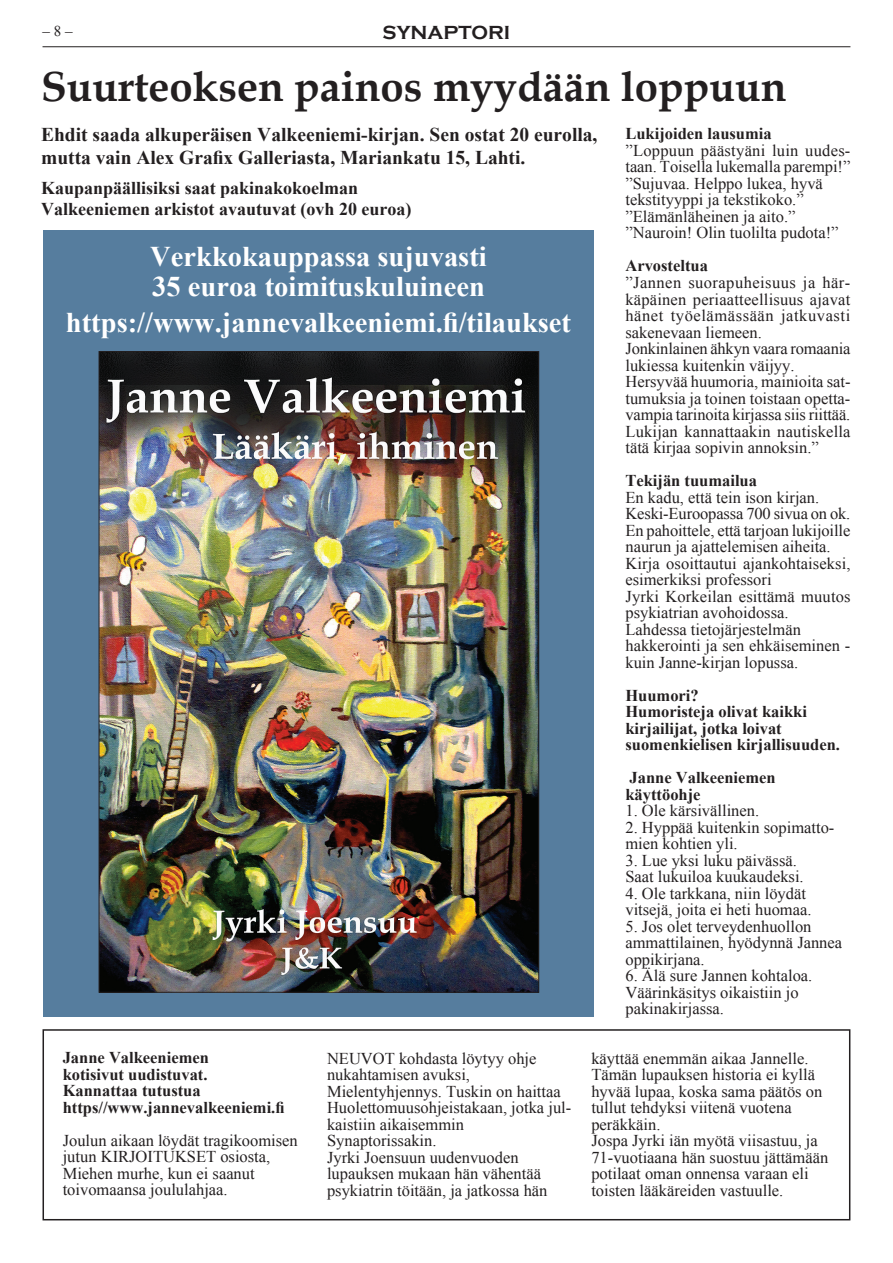
<style>
.page{position:relative;width:893px;height:1263px;background:#fff}
.page>*{position:absolute;margin:0;border:0;box-sizing:border-box;transform-origin:0 0}
.t1{font:700 42px "Book Antiqua";color:#231f20}
.t2{font:700 28.5px/30px "Times New Roman";color:#fff}
.t3{font:700 19.5px/22.5px "Times New Roman";color:#231f20}
.t4{font:700 19.5px "Copperplate Gothic";color:#231f20}
.t5{font:700 18px/21px "Times New Roman";color:#231f20}
.t6{font:16.5px/16.5px "Times New Roman";color:#231f20}
.t7{font:700 16.5px/16.5px "Times New Roman";color:#231f20}
.t8{font:15px "Times New Roman";color:#231f20}
</style>
<div class="page">
<div style="left:43px;top:1029px;width:807px;height:191px;border:2px solid #231f20"></div>
<div style="left:44px;top:230px;width:550px;height:786px;background:#567d9e"></div>
<hr style="left:43px;top:46px;width:807px;height:1px;background:#231f20">
<img style="left:101px;top:353px;width:436px;height:638px">
<p class="t8" style="left:43px;top:21px;width:31px">– 8 –</p>
<p class="t4" style="left:383px;top:22px;width:129px">SYNAPTORI</p>
<h1 class="t1" style="left:41px;top:62px;width:747px">Suurteoksen painos myydään loppuun</h1>
<p class="t7" style="left:625px;top:125px;width:148px">Lukijoiden lausumia</p>
<p class="t6" style="left:625px;top:142px;width:226px">”Loppuun päästyäni luin uudes&shy;taan. Toisella lukemalla parempi!” ”Sujuvaa. Helppo lukea, hyvä tekstityyppi ja tekstikoko.” ”Elämänläheinen ja aito.” ”Nauroin! Olin tuolilta pudota!”</p>
<p class="t7" style="left:625px;top:257px;width:84px">Arvosteltua</p>
<p class="t6" style="left:625px;top:274px;width:227px">”Jannen suorapuheisuus ja här&shy;käpäinen periaatteellisuus ajavat hänet työelämässään jatkuvasti sakenevaan liemeen.<br>Jonkinlainen ähkyn vaara romaania lukiessa kuitenkin väijyy.<br>Hersyvää huumoria, mainioita sat&shy;tumuksia ja toinen toistaan opetta&shy;vampia tarinoita kirjassa siis riittää.<br>Lukijan kannattaakin nautiskella tätä kirjaa sopivin annoksin.”</p>
<p class="t7" style="left:625px;top:472px;width:133px">Tekijän tuumailua</p>
<p class="t6" style="left:625px;top:488px;width:227px">En kadu, että tein ison kirjan.<br>Keski-Euroopassa 700 sivua on ok.<br>En pahoittele, että tarjoan lukijoille naurun ja ajattelemisen aiheita.<br>Kirja osoittautui ajankohtaiseksi, esimerkiksi professori<br>Jyrki Korkeilan esittämä muutos psykiatrian avohoidossa.<br>Lahdessa tietojärjestelmän hakkerointi ja sen ehkäiseminen - kuin Janne-kirjan lopussa.</p>
<p class="t7" style="left:625px;top:686px;width:216px">Huumori?<br>Humoristeja olivat kaikki kirjailijat, jotka loivat suomenkielisen kirjallisuuden.</p>
<p class="t7" style="left:625px;top:769px;width:152px">Janne Valkeeniemen käyttöohje</p>
<p class="t6" style="left:625px;top:802px;width:135px">1. Ole kärsivällinen.</p>
<p class="t6" style="left:625px;top:818px;width:210px">2. Hyppää kuitenkin sopimatto&shy;mien kohtien yli.</p>
<p class="t6" style="left:625px;top:851px;width:180px">3. Lue yksi luku päivässä.<br>Saat lukuiloa kuukaudeksi.</p>
<p class="t6" style="left:625px;top:884px;width:188px">4. Ole tarkkana, niin löydät vitsejä, joita ei heti huomaa.</p>
<p class="t6" style="left:625px;top:917px;width:218px">5. Jos olet terveydenhuollon ammattilainen, hyödynnä Jannea oppikirjana.</p>
<p class="t6" style="left:625px;top:967px;width:188px">6. Älä sure Jannen kohtaloa.<br>Väärinkäsitys oikaistiin jo pakinakirjassa.</p>
<p class="t3" style="left:41px;top:123px;width:558px">Ehdit saada alkuperäisen Valkeeniemi-kirjan. Sen ostat 20 eurolla, mutta vain Alex Grafix Galleriasta, Mariankatu 15, Lahti.</p>
<p class="t5" style="left:41px;top:177px;width:372px">Kaupanpäällisiksi saat pakinakokoelman<br>Valkeeniemen arkistot avautuvat (ovh 20 euroa)</p>
<h2 class="t2" style="left:150px;top:240px;width:338px">Verkkokauppassa sujuvasti<br>35 euroa toimituskuluineen</h2>
<h2 class="t2" style="left:66px;top:306px;width:507px">https://www.jannevalkeeniemi.fi/tilaukset</h2>
<p class="t7" style="left:63px;top:1049px;width:223px">Janne Valkeeniemen<br>kotisivut uudistuvat.<br>Kannattaa tutustua https//www.jannevalkeeniemi.fi</p>
<p class="t6" style="left:63px;top:1132px;width:237px">Joulun aikaan löydät tragikoomisen jutun KIRJOITUKSET osiosta,<br>Miehen murhe, kun ei saanut toivomaansa joululahjaa.</p>
<p class="t6" style="left:327px;top:1049px;width:246px">NEUVOT kohdasta löytyy ohje nukahtamisen avuksi,<br>Mielentyhjennys. Tuskin on haittaa<br>Huolettomuusohjeistakaan, jotka jul&shy;kaistiin aikaisemmin<br>Synaptorissakin.<br>Jyrki Joensuun uudenvuoden lupauksen mukaan hän vähentää psykiatrin töitään, ja jatkossa hän</p>
<p class="t6" style="left:591px;top:1049px;width:238px">käyttää enemmän aikaa Jannelle.<br>Tämän lupauksen historia ei kyllä hyvää lupaa, koska sama päätös on tullut tehdyksi viitenä vuotena peräkkäin.<br>Jospa Jyrki iän myötä viisastuu, ja<br>71-vuotiaana hän suostuu jättämään potilaat oman onnensa varaan eli toisten lääkäreiden vastuulle.</p>
</div>
